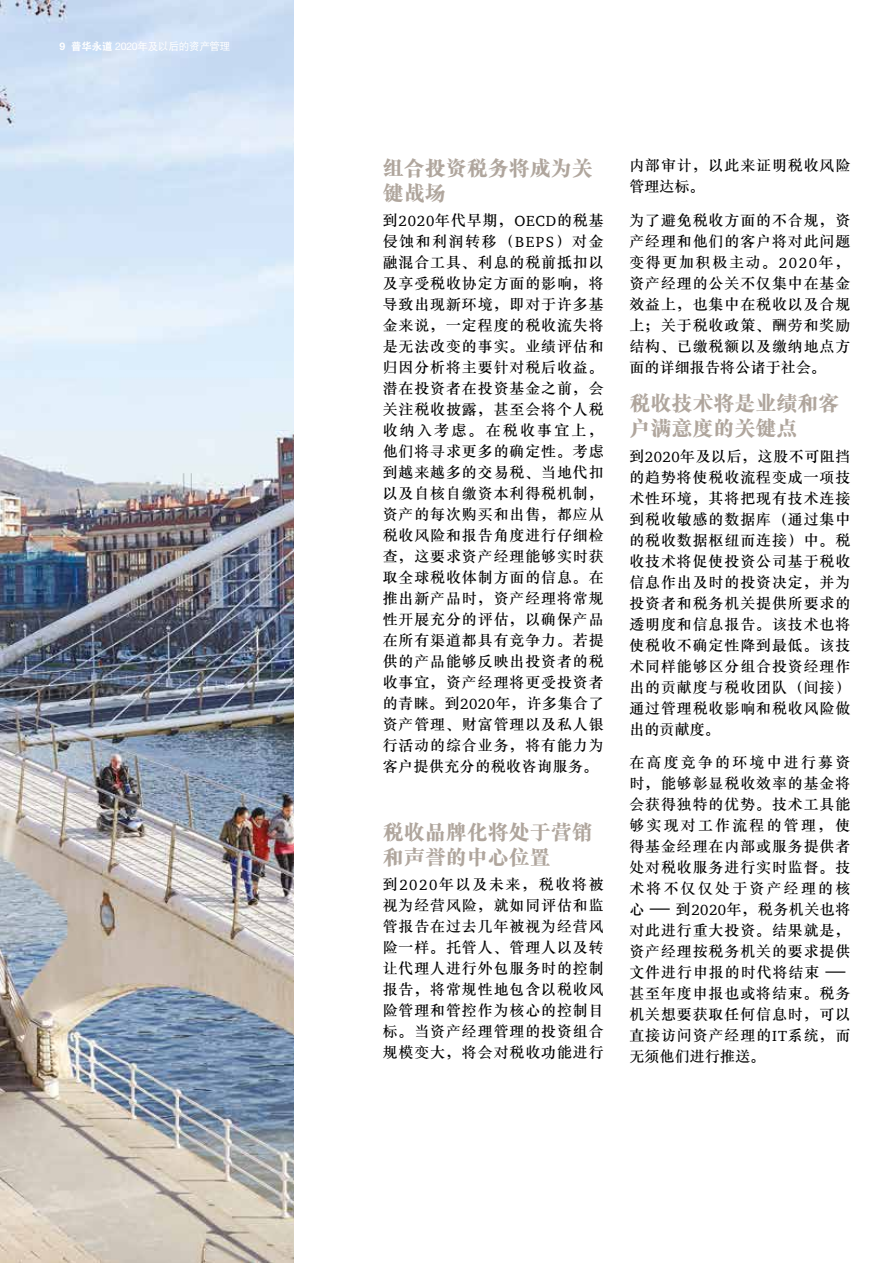
<style>
.page{position:relative;width:893px;height:1263px;background:#fff}
.page>*{position:absolute;margin:0;border:0;box-sizing:border-box;transform-origin:0 0}
.t1{font:800 21px/25.2px "M Sung GB";color:#b0a69d}
.t2{font:500 15px/21px "M Sung GB";letter-spacing:.055em;color:#000;text-align:justify}
.t3{font:10.5px "DFP Hei W5";letter-spacing:-.02em;color:#fff}
.s1{font-family:"Helvetica Neue";font-weight:700}
.s2{font-family:"DFP Hei W9"}
.s3{font-family:"Helvetica Neue"}
.s4{font-family:"ITC Charter Com";font-weight:400}
</style>
<div class="page">
<img style="left:0;top:0;width:293px;height:1263px">
<p class="t3" style="left:60px;top:41px;width:172px"><span class="s1">9</span> <span class="s2">普华永道</span> <span class="s3">2020</span>年及以后的资产管理</p>
<h1 class="t1" style="left:383px;top:157px;width:211px">组合投资税务将成为关键战场</h1>
<p class="t2" style="left:383px;top:211px;width:223px">到<span class="s4">2020</span>年代早期，<span class="s4">OECD</span>的税基侵蚀和利润转移（<span class="s4">BEPS</span>）对金融混合工具、利息的税前抵扣以及享受税收协定方面的影响，将导致出现新环境，即对于许多基金来说，一定程度的税收流失将是无法改变的事实。业绩评估和归因分析将主要针对税后收益。潜在投资者在投资基金之前，会关注税收披露，甚至会将个人税收纳入考虑。在税收事宜上，他们将寻求更多的确定性。考虑到越来越多的交易税、当地代扣以及自核自缴资本利得税机制，资产的每次购买和出售，都应从税收风险和报告角度进行仔细检查，这要求资产经理能够实时获取全球税收体制方面的信息。在推出新产品时，资产经理将常规性开展充分的评估，以确保产品在所有渠道都具有竞争力。若提供的产品能够反映出投资者的税收事宜，资产经理将更受投资者的青睐。到<span class="s4">2020</span>年，许多集合了资产管理、财富管理以及私人银行活动的综合业务，将有能力为客户提供充分的税收咨询服务。</p>
<h1 class="t1" style="left:383px;top:821px;width:211px">税收品牌化将处于营销和声誉的中心位置</h1>
<p class="t2" style="left:383px;top:875px;width:223px">到<span class="s4">2020</span>年以及未来，税收将被视为经营风险，就如同评估和监管报告在过去几年被视为经营风险一样。托管人、管理人以及转让代理人进行外包服务时的控制报告，将常规性地包含以税收风险管理和管控作为核心的控制目标。当资产经理管理的投资组合规模变大，将会对税收功能进行</p>
<p class="t2" style="left:629px;top:156px;width:223px">内部审计，以此来证明税收风险管理达标。</p>
<p class="t2" style="left:629px;top:211px;width:223px">为了避免税收方面的不合规，资产经理和他们的客户将对此问题变得更加积极主动。<span class="s4">2020</span>年，资产经理的公关不仅集中在基金效益上，也集中在税收以及合规上；关于税收政策、酬劳和奖励结构、已缴税额以及缴纳地点方面的详细报告将公诸于社会。</p>
<h1 class="t1" style="left:629px;top:392px;width:211px">税收技术将是业绩和客户满意度的关键点</h1>
<p class="t2" style="left:629px;top:446px;width:223px">到<span class="s4">2020</span>年及以后，这股不可阻挡的趋势将使税收流程变成一项技术性环境，其将把现有技术连接到税收敏感的数据库（通过集中的税收数据枢纽而连接）中。税收技术将促使投资公司基于税收信息作出及时的投资决定，并为投资者和税务机关提供所要求的透明度和信息报告。该技术也将使税收不确定性降到最低。该技术同样能够区分组合投资经理作出的贡献度与税收团队（间接）通过管理税收影响和税收风险做出的贡献度。</p>
<p class="t2" style="left:629px;top:753px;width:223px">在高度竞争的环境中进行募资时，能够彰显税收效率的基金将会获得独特的优势。技术工具能够实现对工作流程的管理，使得基金经理在内部或服务提供者处对税收服务进行实时监督。技术将不仅仅处于资产经理的核心—到<span class="s4">2020</span>年，税务机关也将对此进行重大投资。结果就是，资产经理按税务机关的要求提供文件进行申报的时代将结束—甚至年度申报也或将结束。税务机关想要获取任何信息时，可以直接访问资产经理的<span class="s4">IT</span>系统，而无须他们进行推送。</p>
</div>
